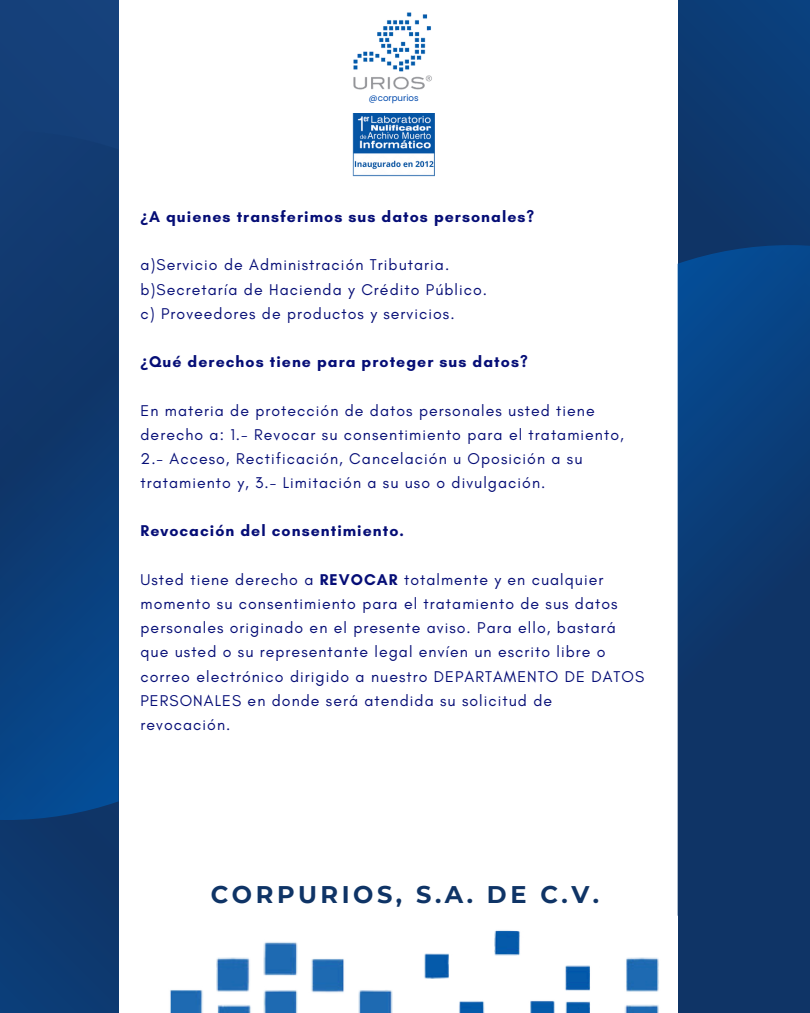
<style>
.page{position:relative;width:810px;height:1013px;background:#fff}
.page>*{position:absolute;margin:0;border:0;box-sizing:border-box;transform-origin:0 0}
.t1{font:700 24px "Montserrat";letter-spacing:.145em;color:#0f3466}
.t2{font:15.9px/24.2px "Glacial Indifference";letter-spacing:.065em;color:#050d76}
.t3{font:700 15.9px "Glacial Indifference";letter-spacing:.065em;color:#050d76}
.t4{font:8.7px "Poppins";color:#004aad}
.s1{font-family:"Noto Sans"}
.s2{font-weight:700}
</style>
<div class="page">
<div style="left:678px;top:0;width:132px;height:1012px;background:linear-gradient(to right,#0e366a,#0d3a72)"></div>
<svg style="left:678px;top:245px;width:132px;height:689px;background:#0b3a73"></svg>
<div style="left:0;top:0;width:118px;height:1012px;background:linear-gradient(to right,#113c74,#123b71)"></div>
<svg style="left:0;top:131px;width:119px;height:689px;background:#0d3d77"></svg>
<img style="left:5px;top:939px;width:679px;height:73px">
<img style="left:376px;top:930px;width:224px;height:82px">
<img style="left:352px;top:113px;width:83px;height:64px">
<img style="left:353px;top:12px;width:79px;height:78px">
<p class="t4" style="left:369px;top:92px;width:51px">@corpurios</p>
<p class="t3" style="left:141px;top:207px;width:395px"><span class="s1">¿</span>A quienes transferimos sus datos personales?</p>
<p class="t2" style="left:141px;top:253px;width:310px">a)Servicio de Administración Tributaria.</p>
<p class="t2" style="left:141px;top:277px;width:348px">b)Secretaría de Hacienda y Crédito Público.</p>
<p class="t2" style="left:141px;top:301px;width:316px">c) Proveedores de productos y servicios.</p>
<h2 class="t3" style="left:141px;top:352px;width:389px"><span class="s1">¿</span>Qué derechos tiene para proteger sus datos?</h2>
<p class="t2" style="left:141px;top:398px;width:485px">En materia de protección de datos personales usted tiene derecho a: 1.- Revocar su consentimiento para el tratamiento, 2.- Acceso, Rectificación, Cancelación u Oposición a su tratamiento y, 3.- Limitación a su uso o divulgación.</p>
<p class="t3" style="left:141px;top:521px;width:265px">Revocación del consentimiento.</p>
<p class="t2" style="left:141px;top:567px;width:505px">Usted tiene derecho a <span class="s2">REVOCAR</span> totalmente y en cualquier momento su consentimiento para el tratamiento de sus datos personales originado en el presente aviso. Para ello, bastará que usted o su representante legal envíen un escrito libre o correo electrónico dirigido a nuestro DEPARTAMENTO DE DATOS PERSONALES en donde será atendida su solicitud de revocación.</p>
<p class="t1" style="left:211px;top:880px;width:390px">CORPURIOS, S.A. DE C.V.</p>
</div>
